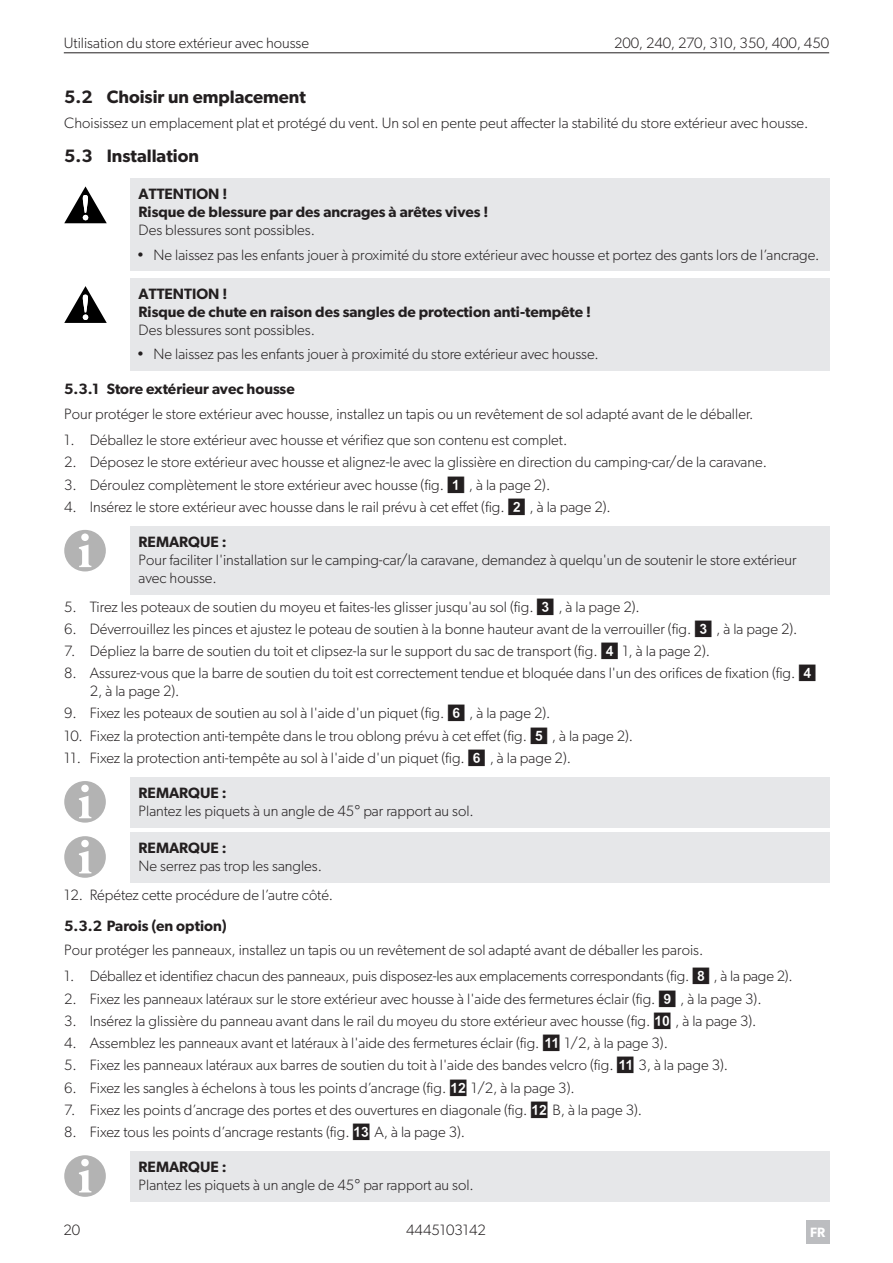
<style>
.page{position:relative;width:893px;height:1263px;background:#fff}
.page>*{position:absolute;margin:0;border:0;box-sizing:border-box;transform-origin:0 0}
.t1{font:600 18px "Gibson";color:#231f20}
.t2{font:300 15px/18px "Gibson";color:#231f20}
.t3{font:600 15px/18px "Gibson";color:#231f20}
.t4{font:600 13.5px "Gibson";color:#fff}
.s1{font-family:"Waeco Num";font-weight:400}
</style>
<div class="page">
<hr style="left:64px;top:52px;width:765px;height:1px;background:#231f20">
<div style="left:806px;top:1221px;width:23px;height:23px;background:#bcbdc0"></div>
<div style="left:130px;top:179px;width:700px;height:32px;background:#e6e7e9"></div>
<div style="left:130px;top:201px;width:700px;height:28px;background:#e6e7e9"></div>
<div style="left:130px;top:219px;width:700px;height:28px;background:#e6e7e9"></div>
<div style="left:130px;top:241px;width:700px;height:30px;background:#e6e7e9"></div>
<div style="left:130px;top:278px;width:700px;height:32px;background:#e6e7e9"></div>
<div style="left:130px;top:301px;width:700px;height:27px;background:#e6e7e9"></div>
<div style="left:130px;top:319px;width:700px;height:27px;background:#e6e7e9"></div>
<div style="left:130px;top:341px;width:700px;height:30px;background:#e6e7e9"></div>
<div style="left:130px;top:526px;width:700px;height:32px;background:#e6e7e9"></div>
<div style="left:130px;top:549px;width:700px;height:45px;background:#e6e7e9"></div>
<div style="left:130px;top:777px;width:700px;height:33px;background:#e6e7e9"></div>
<div style="left:130px;top:800px;width:700px;height:28px;background:#e6e7e9"></div>
<div style="left:130px;top:833px;width:700px;height:32px;background:#e6e7e9"></div>
<div style="left:130px;top:855px;width:700px;height:28px;background:#e6e7e9"></div>
<div style="left:130px;top:1152px;width:700px;height:32px;background:#e6e7e9"></div>
<div style="left:130px;top:1174px;width:700px;height:28px;background:#e6e7e9"></div>
<svg style="left:64px;top:186px;width:43px;height:37px"></svg>
<svg style="left:64px;top:286px;width:43px;height:37px"></svg>
<svg style="left:64px;top:530px;width:42px;height:41px"></svg>
<svg style="left:64px;top:781px;width:42px;height:42px"></svg>
<svg style="left:64px;top:836px;width:42px;height:42px"></svg>
<svg style="left:64px;top:1155px;width:42px;height:42px"></svg>
<p class="t2" style="left:64px;top:34px;width:247px">Utilisation du store extérieur avec housse</p>
<p class="t2" style="left:614px;top:34px;width:217px">200, 240, 270, 310, 350, 400, 450</p>
<p class="t1" style="left:64px;top:86px;width:243px">5.2 Choisir un emplacement</p>
<p class="t2" style="left:64px;top:113px;width:746px">Choisissez un emplacement plat et protégé du vent. Un sol en pente peut affecter la stabilité du store extérieur avec housse.</p>
<p class="t1" style="left:64px;top:145px;width:136px">5.3 Installation</p>
<p class="t3" style="left:139px;top:185px;width:351px">ATTENTION !<br>Risque de blessure par des ancrages à arêtes vives !</p>
<p class="t2" style="left:139px;top:221px;width:178px">Des blessures sont possibles.</p>
<p class="t2" style="left:137px;top:245px;width:684px">• Ne laissez pas les enfants jouer à proximité du store extérieur avec housse et portez des gants lors de l’ancrage.</p>
<p class="t3" style="left:139px;top:284px;width:454px">ATTENTION !<br>Risque de chute en raison des sangles de protection anti-tempête !</p>
<p class="t2" style="left:139px;top:320px;width:178px">Des blessures sont possibles.</p>
<p class="t2" style="left:137px;top:345px;width:464px">• Ne laissez pas les enfants jouer à proximité du store extérieur avec housse.</p>
<p class="t3" style="left:64px;top:380px;width:232px">5.3.1 Store extérieur avec housse</p>
<p class="t2" style="left:64px;top:404px;width:691px">Pour protéger le store extérieur avec housse, installez un tapis ou un revêtement de sol adapté avant de le déballer.</p>
<p class="t2" style="left:64px;top:431px;width:505px">1. Déballez le store extérieur avec housse et vérifiez que son contenu est complet.</p>
<p class="t2" style="left:64px;top:453px;width:704px">2. Déposez le store extérieur avec housse et alignez-le avec la glissière en direction du camping-car/de la caravane.</p>
<p class="t2" style="left:64px;top:475px;width:488px">3. Déroulez complètement le store extérieur avec housse (fig. <span class="s1">1</span> , à la page 2).</p>
<p class="t2" style="left:64px;top:497px;width:548px">4. Insérez le store extérieur avec housse dans le rail prévu à cet effet (fig. <span class="s1">2</span> , à la page 2).</p>
<p class="t3" style="left:139px;top:532px;width:90px">REMARQUE :</p>
<p class="t2" style="left:139px;top:550px;width:659px">Pour faciliter l'installation sur le camping-car/la caravane, demandez à quelqu'un de soutenir le store extérieur avec housse.</p>
<p class="t2" style="left:64px;top:597px;width:577px">5. Tirez les poteaux de soutien du moyeu et faites-les glisser jusqu'au sol (fig. <span class="s1">3</span> , à la page 2).</p>
<p class="t2" style="left:64px;top:619px;width:735px">6. Déverrouillez les pinces et ajustez le poteau de soutien à la bonne hauteur avant de la verrouiller (fig. <span class="s1">3</span> , à la page 2).</p>
<p class="t2" style="left:64px;top:642px;width:647px">7. Dépliez la barre de soutien du toit et clipsez-la sur le support du sac de transport (fig. <span class="s1">4</span> 1, à la page 2).</p>
<p class="t2" style="left:90px;top:664px;width:729px;text-indent:-26px">8. Assurez-vous que la barre de soutien du toit est correctement tendue et bloquée dans l'un des orifices de fixation (fig. <span class="s1">4<br></span>2, à la page 2).</p>
<p class="t2" style="left:64px;top:704px;width:488px">9. Fixez les poteaux de soutien au sol à l'aide d'un piquet (fig. <span class="s1">6</span> , à la page 2).</p>
<p class="t2" style="left:64px;top:726px;width:571px">10. Fixez la protection anti-tempête dans le trou oblong prévu à cet effet (fig. <span class="s1">5</span> , à la page 2).</p>
<p class="t2" style="left:64px;top:749px;width:508px">11. Fixez la protection anti-tempête au sol à l'aide d'un piquet (fig. <span class="s1">6</span> , à la page 2).</p>
<p class="t3" style="left:139px;top:783px;width:90px">REMARQUE :</p>
<p class="t2" style="left:139px;top:802px;width:337px">Plantez les piquets à un angle de 45° par rapport au sol.</p>
<p class="t3" style="left:139px;top:839px;width:90px">REMARQUE :</p>
<p class="t2" style="left:139px;top:857px;width:185px">Ne serrez pas trop les sangles.</p>
<p class="t2" style="left:64px;top:885px;width:270px">12. Répétez cette procédure de l’autre côté.</p>
<p class="t3" style="left:64px;top:916px;width:164px">5.3.2 Parois (en option)</p>
<p class="t2" style="left:64px;top:940px;width:641px">Pour protéger les panneaux, installez un tapis ou un revêtement de sol adapté avant de déballer les parois.</p>
<p class="t2" style="left:64px;top:967px;width:730px">1. Déballez et identifiez chacun des panneaux, puis disposez-les aux emplacements correspondants (fig. <span class="s1">8</span> , à la page 2).</p>
<p class="t2" style="left:64px;top:989px;width:699px">2. Fixez les panneaux latéraux sur le store extérieur avec housse à l'aide des fermetures éclair (fig. <span class="s1">9</span> , à la page 3).</p>
<p class="t2" style="left:64px;top:1011px;width:694px">3. Insérez la glissière du panneau avant dans le rail du moyeu du store extérieur avec housse (fig. <span class="s1">0</span> , à la page 3).</p>
<p class="t2" style="left:64px;top:1034px;width:605px">4. Assemblez les panneaux avant et latéraux à l'aide des fermetures éclair (fig. <span class="s1">A</span> 1/2, à la page 3).</p>
<p class="t2" style="left:64px;top:1056px;width:665px">5. Fixez les panneaux latéraux aux barres de soutien du toit à l'aide des bandes velcro (fig. <span class="s1">A</span> 3, à la page 3).</p>
<p class="t2" style="left:64px;top:1078px;width:512px">6. Fixez les sangles à échelons à tous les points d’ancrage (fig. <span class="s1">B</span> 1/2, à la page 3).</p>
<p class="t2" style="left:64px;top:1100px;width:579px">7. Fixez les points d’ancrage des portes et des ouvertures en diagonale (fig. <span class="s1">B</span> B, à la page 3).</p>
<p class="t2" style="left:64px;top:1123px;width:403px">8. Fixez tous les points d’ancrage restants (fig. <span class="s1">C</span> A, à la page 3).</p>
<p class="t3" style="left:139px;top:1158px;width:90px">REMARQUE :</p>
<p class="t2" style="left:139px;top:1176px;width:337px">Plantez les piquets à un angle de 45° par rapport au sol.</p>
<p class="t2" style="left:63px;top:1220px;width:18px">20</p>
<p class="t2" style="left:406px;top:1220px;width:81px">4445103142</p>
<p class="t4" style="left:810px;top:1224px;width:17px">FR</p>
</div>
